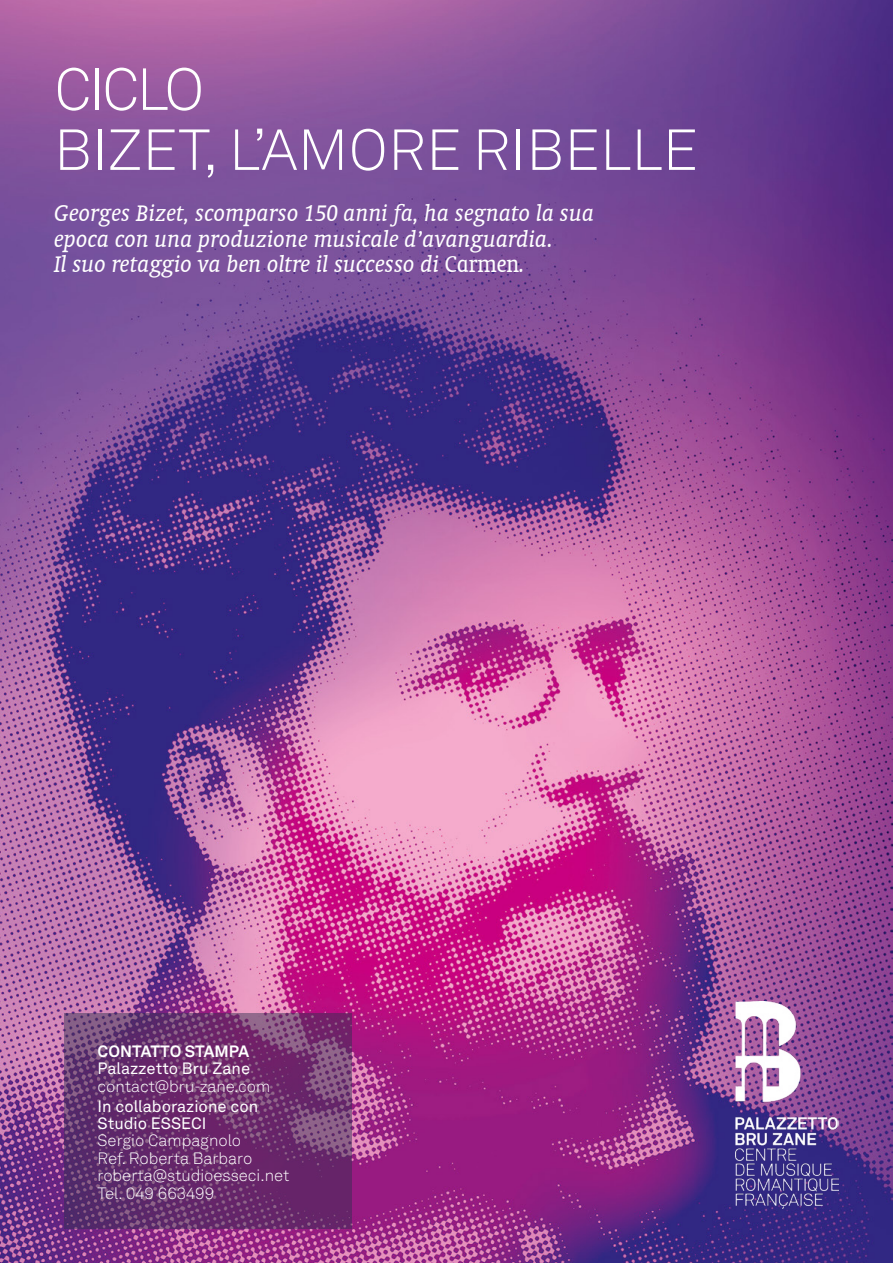
<style>
.page{position:relative;width:893px;height:1263px;background:#fff}
.page>*{position:absolute;margin:0;border:0;box-sizing:border-box;transform-origin:0 0}
.t1{font:300 58.5px "Akkurat LL";letter-spacing:-.04em;color:#fff}
.t2{font:300 57px "Akkurat LL";letter-spacing:.01em;color:#fff}
.t3{font:italic 25.5px/25.5px "Oranda BT";color:#fff}
.t4{font:300 16.2px/17.4px "Akkurat LL";color:#fff}
.t5{font:16.2px/17.4px "Akkurat LL";color:#fff}
.t6{font:700 16.2px "Akkurat LL";letter-spacing:-.005em;color:#fff}
.s1{font-style:normal;font-stretch:condensed}
</style>
<div class="page">
<img style="left:0;top:0;width:893px;height:1263px">
<svg style="left:65px;top:1014px;width:287px;height:215px;background:#6c3370"></svg>
<img style="left:735px;top:1001px;width:104px;height:208px">
<h1 class="t1" style="left:54px;top:49px;width:152px">CICLO</h1>
<h2 class="t2" style="left:54px;top:110px;width:645px">BIZET, L’AMORE RIBELLE</h2>
<p class="t3" style="left:54px;top:200px;width:542px">Georges Bizet, scomparso 150 anni fa, ha segnato la sua epoca con una produzione musicale d’avanguardia.<br>Il suo retaggio va ben oltre il successo di <span class="s1">Carmen</span>.</p>
<p class="t6" style="left:98px;top:1039px;width:153px">CONTATTO STAMPA</p>
<p class="t5" style="left:98px;top:1059px;width:154px">Palazzetto Bru Zane</p>
<p class="t4" style="left:98px;top:1077px;width:174px">contact@bru-zane.com</p>
<p class="t5" style="left:98px;top:1096px;width:162px">In collaborazione con<br>Studio ESSECI</p>
<p class="t4" style="left:98px;top:1132px;width:193px">Sergio Campagnolo<br>Ref. Roberta Barbaro roberta@studioesseci.net<br>Tel. 049 663499</p>
</div>
